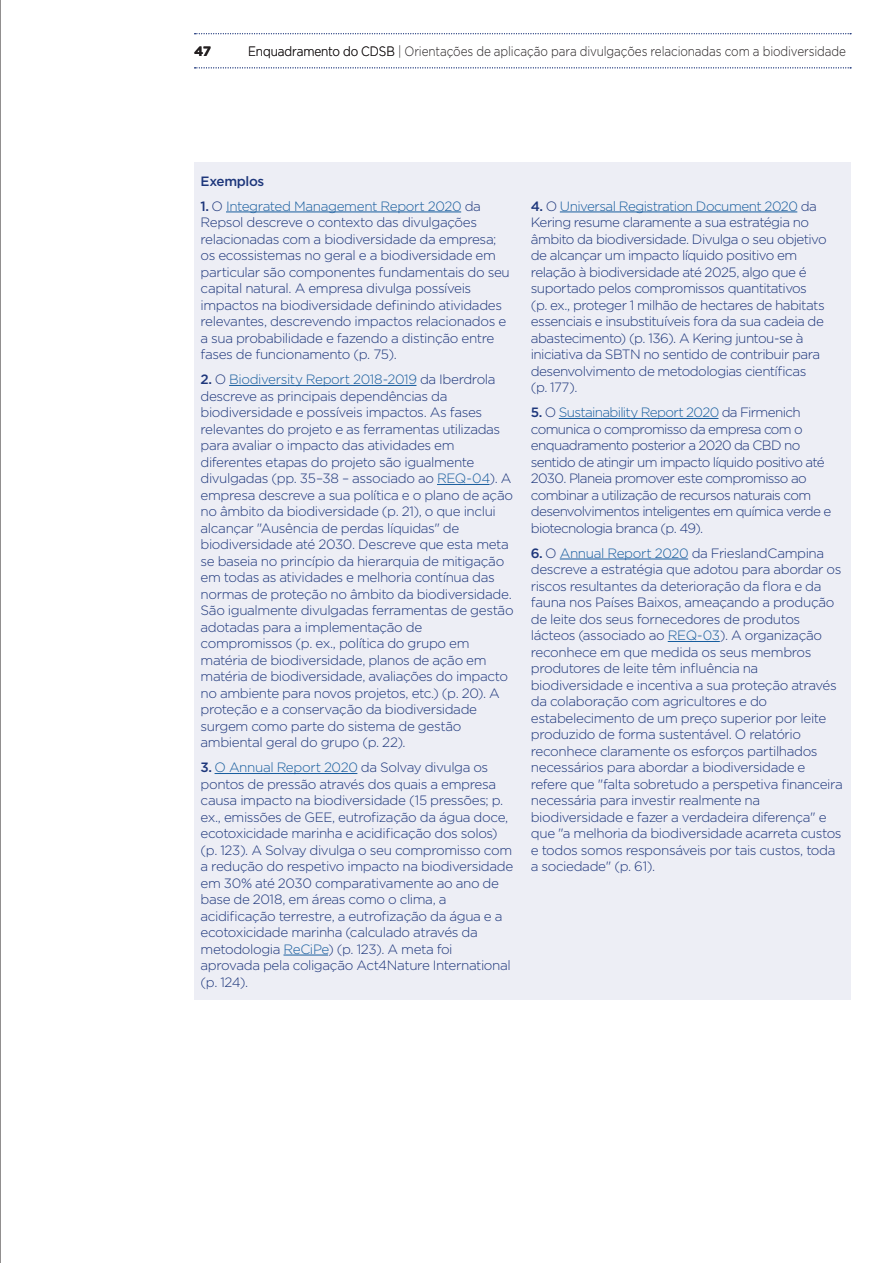
<style>
.page{position:relative;width:893px;height:1263px;background:#fff}
.page>*{position:absolute;margin:0;border:0;box-sizing:border-box;transform-origin:0 0}
.Body_Copy{font:300 13.5px/16.5px "Gotham";letter-spacing:-.035em;color:#1d367b}
.t1{font:300 13.5px "Gotham";letter-spacing:-.01em;color:#231f20;scale:.87 1}
.Body_Copy_Bold_Blue{font:500 13.5px "Gotham";letter-spacing:-.025em;color:#1d367b}
.t2{font:700 13.5px "Gotham";color:#231f20}
.s1{font-weight:500}
.s2{color:#175d9e}
</style>
<div class="page">
<hr style="left:0;top:0;width:1px;height:1263px;background:#231f20">
<svg style="left:195px;top:33px;width:656px;height:1px"></svg>
<svg style="left:195px;top:67px;width:656px;height:1px"></svg>
<div style="left:194px;top:162px;width:656px;height:838px;background:#edeef5"></div>
<hr style="left:226px;top:212px;width:235px;height:1px;background:#175d9e">
<hr style="left:229px;top:385px;width:187px;height:1px;background:#175d9e">
<hr style="left:437px;top:484px;width:53px;height:1px;background:#175d9e">
<hr style="left:215px;top:773px;width:142px;height:1px;background:#175d9e">
<hr style="left:283px;top:955px;width:45px;height:1px;background:#175d9e">
<hr style="left:560px;top:212px;width:237px;height:1px;background:#175d9e">
<hr style="left:559px;top:418px;width:159px;height:1px;background:#175d9e">
<hr style="left:560px;top:559px;width:128px;height:1px;background:#175d9e">
<hr style="left:668px;top:641px;width:52px;height:1px;background:#175d9e">
<p class="t2" style="left:194px;top:42px;width:19px">47</p>
<p class="t1" style="left:248px;top:42px;width:689px">Enquadramento do CDSB | Orientações de aplicação para divulgações relacionadas com a biodiversidade</p>
<p class="Body_Copy_Bold_Blue" style="left:201px;top:172px;width:65px">Exemplos</p>
<p class="Body_Copy" style="left:201px;top:197px;width:311px"><span class="s1">1.</span> O <span class="s2">Integrated Management Report 2020</span> da Repsol descreve o contexto das divulgações relacionadas com a biodiversidade da empresa; os ecossistemas no geral e a biodiversidade em particular são componentes fundamentais do seu capital natural. A empresa divulga possíveis impactos na biodiversidade definindo atividades relevantes, descrevendo impactos relacionados e a sua probabilidade e fazendo a distinção entre fases de funcionamento (p. 75).</p>
<p class="Body_Copy" style="left:201px;top:371px;width:315px"><span class="s1">2.</span> O <span class="s2">Biodiversity Report 2018-2019</span> da Iberdrola descreve as principais dependências da biodiversidade e possíveis impactos. As fases relevantes do projeto e as ferramentas utilizadas para avaliar o impacto das atividades em diferentes etapas do projeto são igualmente divulgadas (pp. 35–38 – associado ao <span class="s2">REQ-04</span>). A empresa descreve a sua política e o plano de ação no âmbito da biodiversidade (p. 21), o que inclui alcançar "Ausência de perdas líquidas" de biodiversidade até 2030. Descreve que esta meta se baseia no princípio da hierarquia de mitigação em todas as atividades e melhoria contínua das normas de proteção no âmbito da biodiversidade.<br>São igualmente divulgadas ferramentas de gestão adotadas para a implementação de compromissos (p. ex., política do grupo em matéria de biodiversidade, planos de ação em matéria de biodiversidade, avaliações do impacto no ambiente para novos projetos, etc.) (p. 20). A proteção e a conservação da biodiversidade surgem como parte do sistema de gestão ambiental geral do grupo (p. 22).</p>
<p class="Body_Copy" style="left:201px;top:759px;width:314px"><span class="s1">3.</span> <span class="s2">O Annual Report 2020</span> da Solvay divulga os pontos de pressão através dos quais a empresa causa impacto na biodiversidade (15 pressões; p. ex., emissões de GEE, eutrofização da água doce, ecotoxicidade marinha e acidificação dos solos) (p. 123). A Solvay divulga o seu compromisso com a redução do respetivo impacto na biodiversidade em 30% até 2030 comparativamente ao ano de base de 2018, em áreas como o clima, a acidificação terrestre, a eutrofização da água e a ecotoxicidade marinha (calculado através da metodologia <span class="s2">ReCiPe</span>) (p. 123). A meta foi aprovada pela coligação Act4Nature International (p. 124).</p>
<p class="Body_Copy" style="left:531px;top:197px;width:297px"><span class="s1">4.</span> O <span class="s2">Universal Registration Document 2020</span> da Kering resume claramente a sua estratégia no âmbito da biodiversidade. Divulga o seu objetivo de alcançar um impacto líquido positivo em relação à biodiversidade até 2025, algo que é suportado pelos compromissos quantitativos (p. ex., proteger 1 milhão de hectares de habitats essenciais e insubstituíveis fora da sua cadeia de abastecimento) (p. 136). A Kering juntou-se à iniciativa da SBTN no sentido de contribuir para desenvolvimento de metodologias científicas<br>(p. 177).</p>
<p class="Body_Copy" style="left:531px;top:404px;width:302px"><span class="s1">5.</span> O <span class="s2">Sustainability Report 2020</span> da Firmenich comunica o compromisso da empresa com o enquadramento posterior a 2020 da CBD no sentido de atingir um impacto líquido positivo até 2030. Planeia promover este compromisso ao combinar a utilização de recursos naturais com desenvolvimentos inteligentes em química verde e biotecnologia branca (p. 49).</p>
<p class="Body_Copy" style="left:531px;top:544px;width:314px"><span class="s1">6.</span> O <span class="s2">Annual Report 2020</span> da FrieslandCampina descreve a estratégia que adotou para abordar os riscos resultantes da deterioração da flora e da fauna nos Países Baixos, ameaçando a produção de leite dos seus fornecedores de produtos lácteos (associado ao <span class="s2">REQ-03</span>). A organização reconhece em que medida os seus membros produtores de leite têm influência na biodiversidade e incentiva a sua proteção através da colaboração com agricultores e do estabelecimento de um preço superior por leite produzido de forma sustentável. O relatório reconhece claramente os esforços partilhados necessários para abordar a biodiversidade e refere que "falta sobretudo a perspetiva financeira necessária para investir realmente na biodiversidade e fazer a verdadeira diferença" e que "a melhoria da biodiversidade acarreta custos e todos somos responsáveis por tais custos, toda a sociedade" (p. 61).</p>
</div>
